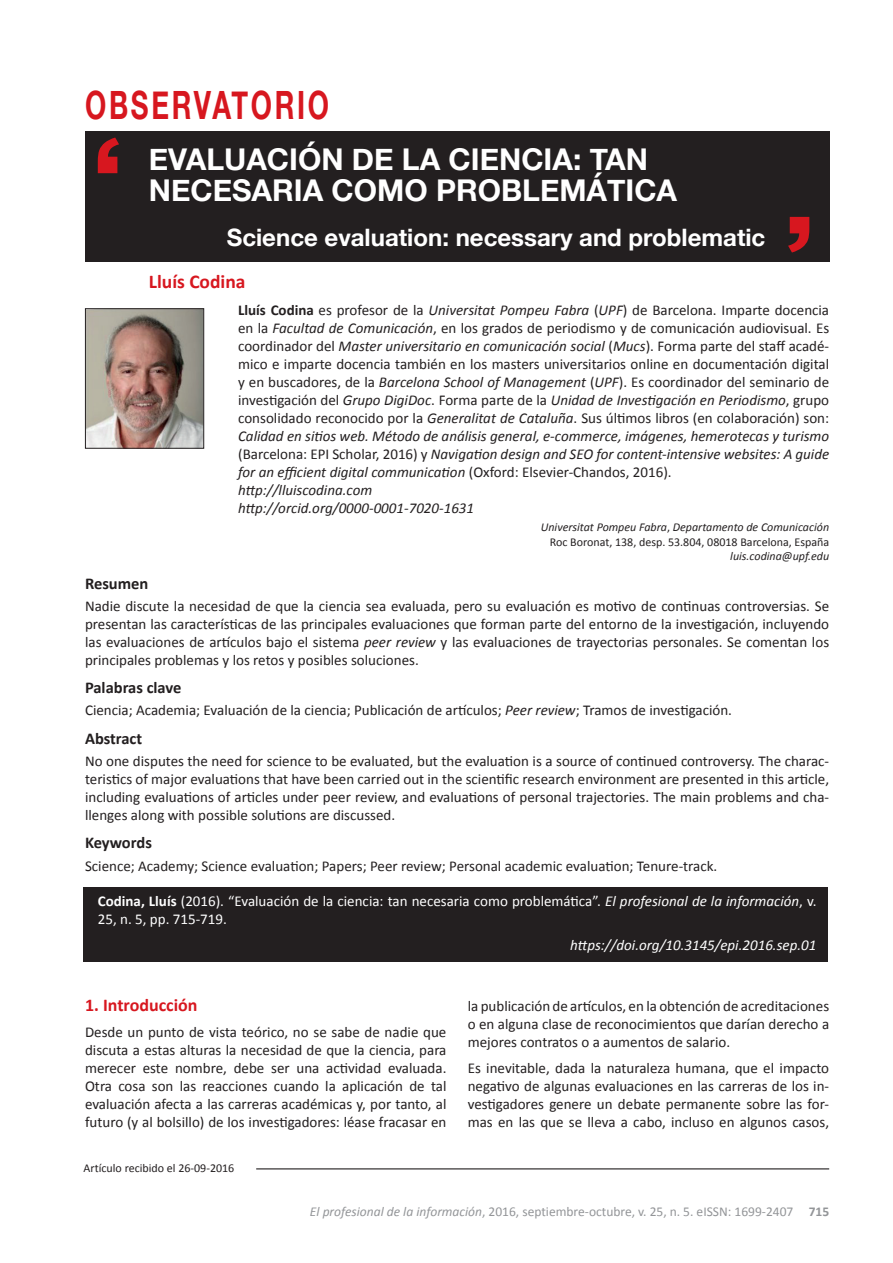
<style>
.page{position:relative;width:893px;height:1263px;background:#fff}
.page>*{position:absolute;margin:0;border:0;box-sizing:border-box;transform-origin:0 0}
.t1{font:700 39px "Helvetica Neue";letter-spacing:.1em;color:#d7171f;scale:.7 1}
.t2{font:700 30px/31.5px "Helvetica Neue";color:#fff}
.t3{font:700 24px "Helvetica Neue";color:#fff}
.t4{font:700 19.5px "Calibri";color:#d7171f}
.t5{font:700 18px "Calibri";color:#d7171f}
.t6{font:700 16.5px "Calibri";color:#231f20}
.t7{font:15px/18px "Calibri";color:#231f20;text-align:justify}
.t8{font:15px/18px "Calibri";color:#fff}
.t9{font:italic 15px "Calibri";color:#fff}
.t10{font:13.5px "Calibri";color:#939598}
.t11{font:12px/14.4px "Calibri";color:#231f20;text-align:right}
.t12{font:italic 12px "Calibri";color:#231f20}
.s1{font-weight:700}
.s2{font-style:italic}
</style>
<div class="page">
<div style="left:84px;top:887px;width:744px;height:75px;background:#231f20"></div>
<div style="left:85px;top:131px;width:744px;height:130px;background:#231f20"></div>
<svg style="left:788px;top:217px;width:21px;height:36px"></svg>
<svg style="left:98px;top:138px;width:21px;height:35px"></svg>
<img style="left:87px;top:310px;width:115px;height:137px">
<div style="left:85px;top:308px;width:119px;height:141px;border:1px solid #231f20"></div>
<hr style="left:256px;top:1168px;width:573px;height:1px;background:#231f20">
<h1 class="t1" style="left:85px;top:74px;width:350px">OBSERVATORIO</h1>
<h2 class="t2" style="left:149px;top:144px;width:530px">EVALUACIÓN DE LA CIENCIA: TAN<br>NECESARIA COMO PROBLEMÁTICA</h2>
<h3 class="t3" style="left:227px;top:218px;width:540px">Science evaluation: necessary and problematic</h3>
<h3 class="t4" style="left:149px;top:269px;width:98px">Lluís Codina</h3>
<p class="t7" style="left:238px;top:301px;width:593px;text-align:left"><span class="s1">Lluís Codina</span> es profesor de la <span class="s2">Universitat Pompeu Fabra</span> (<span class="s2">UPF</span>) de Barcelona. Imparte docencia en la <span class="s2">Facultad de Comunicación</span>, en los grados de periodismo y de comunicación audiovisual. Es coordinador del <span class="s2">Master universitario en comunicación social</span> (<span class="s2">Mucs</span>). Forma parte del staff acadé&shy;mico e imparte docencia también en los masters universitarios online en documentación digital y en buscadores, de la <span class="s2">Barcelona School of Management</span> (<span class="s2">UPF</span>). Es coordinador del seminario de investigación del <span class="s2">Grupo DigiDoc</span>. Forma parte de la <span class="s2">Unidad de Investigación en Periodismo</span>, grupo consolidado reconocido por la <span class="s2">Generalitat de Cataluña</span>. Sus últimos libros (en colaboración) son:<br><span class="s2">Calidad en sitios web. Método de análisis general, e-commerce, imágenes, hemerotecas y turismo </span>(Barcelona: EPI Scholar, 2016) y <span class="s2">Navigation design and SEO for content-intensive websites: A guide for an efficient digital communication</span> (Oxford: Elsevier-Chandos, 2016).<br><span class="s2">http://lluiscodina.com<br>http://orcid.org/0000-0001-7020-1631</span></p>
<p class="t11" style="left:541px;top:520px;width:290px"><span class="s2">Universitat Pompeu Fabra</span>, <span class="s2">Departamento de Comunicación<br></span>Roc Boronat, 138, desp. 53.804, 08018 Barcelona, España</p>
<p class="t12" style="left:730px;top:548px;width:100px">luis.codina@upf.edu</p>
<p class="t6" style="left:85px;top:572px;width:65px">Resumen</p>
<p class="t7" style="left:85px;top:597px;width:746px">Nadie discute la necesidad de que la ciencia sea evaluada, pero su evaluación es motivo de continuas controversias. Se presentan las características de las principales evaluaciones que forman parte del entorno de la investigación, incluyendo las evaluaciones de artículos bajo el sistema <span class="s2">peer review</span> y las evaluaciones de trayectorias personales. Se comentan los principales problemas y los retos y posibles soluciones.</p>
<p class="t6" style="left:85px;top:677px;width:98px">Palabras clave</p>
<p class="t7" style="left:85px;top:701px;width:648px">Ciencia; Academia; Evaluación de la ciencia; Publicación de artículos; <span class="s2">Peer review</span>; Tramos de investigación.</p>
<p class="t6" style="left:85px;top:728px;width:59px">Abstract</p>
<p class="t7" style="left:85px;top:752px;width:746px">No one disputes the need for science to be evaluated, but the evaluation is a source of continued controversy. The charac&shy;teristics of major evaluations that have been carried out in the scientific research environment are presented in this article, including evaluations of articles under peer review, and evaluations of personal trajectories. The main problems and cha&shy;llenges along with possible solutions are discussed.</p>
<p class="t6" style="left:85px;top:832px;width:68px">Keywords</p>
<p class="t7" style="left:85px;top:856px;width:634px">Science; Academy; Science evaluation; Papers; Peer review; Personal academic evaluation; Tenure-track.</p>
<p class="t8" style="left:98px;top:891px;width:720px"><span class="s1">Codina, Lluís</span> (2016). “Evaluación de la ciencia: tan necesaria como problemática”. <span class="s2">El profesional de la información</span>, v.<br>25, n. 5, pp. 715-719.</p>
<p class="t9" style="left:570px;top:935px;width:248px">https://doi.org/10.3145/epi.2016.sep.01</p>
<p class="t5" style="left:85px;top:993px;width:114px">1. Introducción</p>
<p class="t7" style="left:85px;top:1023px;width:363px">Desde un punto de vista teórico, no se sabe de nadie que discuta a estas alturas la necesidad de que la ciencia, para merecer este nombre, debe ser una actividad evaluada.<br>Otra cosa son las reacciones cuando la aplicación de tal evaluación afecta a las carreras académicas y, por tanto, al futuro (y al bolsillo) de los investigadores: léase fracasar en</p>
<p class="t11" style="left:84px;top:1160px;width:152px">Artículo recibido el 26-09-2016</p>
<p class="t7" style="left:468px;top:997px;width:363px">la publicación de artículos, en la obtención de acreditaciones o en alguna clase de reconocimientos que darían derecho a mejores contratos o a aumentos de salario.</p>
<p class="t7" style="left:468px;top:1059px;width:363px">Es inevitable, dada la naturaleza humana, que el impacto negativo de algunas evaluaciones en las carreras de los in&shy;vestigadores genere un debate permanente sobre las for&shy;mas en las que se lleva a cabo, incluso en algunos casos,</p>
<p class="t10" style="left:310px;top:1203px;width:521px"><span class="s2">El profesional de la información</span>, 2016, septiembre-octubre, v. 25, n. 5. eISSN: 1699-2407 <span class="s1">715</span></p>
</div>
